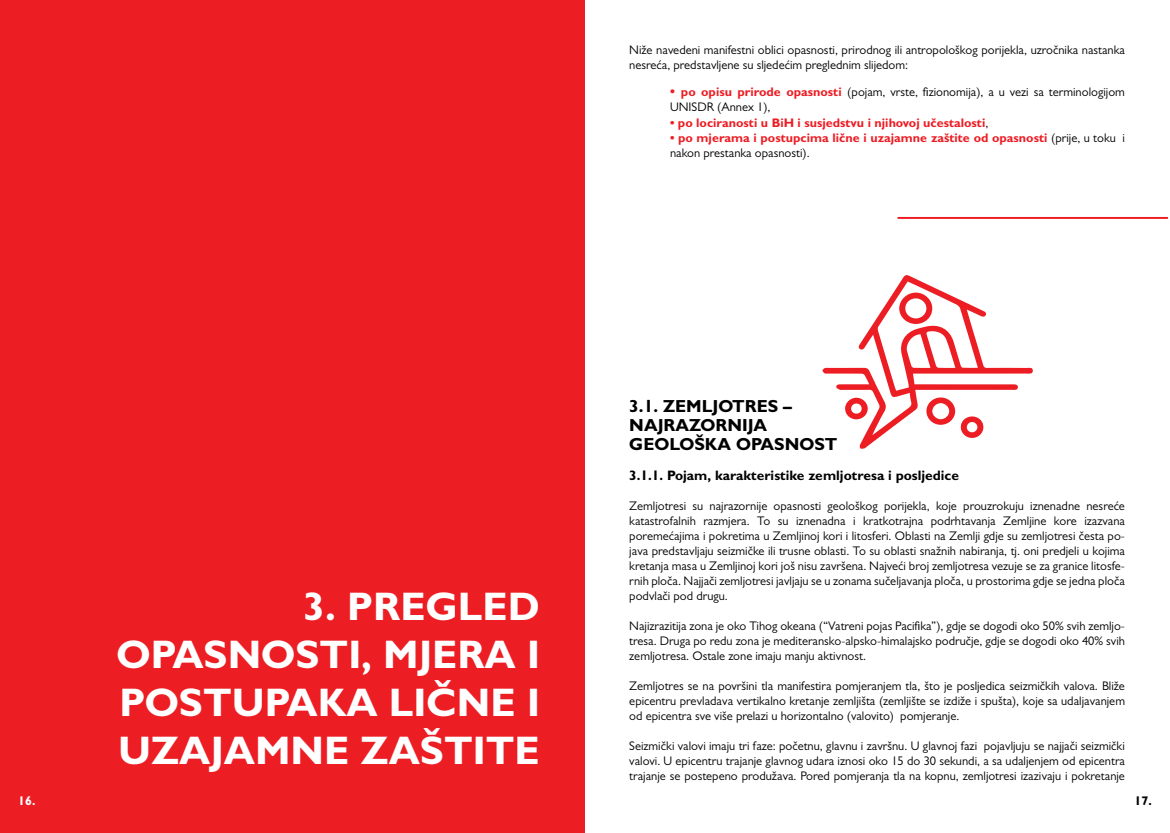
<style>
.page{position:relative;width:1170px;height:833px;background:#fff}
.page>*{position:absolute;margin:0;border:0;box-sizing:border-box;transform-origin:0 0}
.t1{font:700 40px/48px "Gill Sans MT Pro";color:#fff;text-align:justify}
.t2{font:700 17.5px/18.8px "Gill Sans MT Pro";color:#000}
.t3{font:700 13.75px "Gill Sans MT Pro";color:#000}
.t4{font:12.5px/15px "Gill Sans MT Pro";color:#000;text-align:justify}
.t5{font:700 12.5px/15px "Gill Sans MT Pro";color:#ed1d24}
.t6{font:700 12.5px "Gill Sans MT Pro";color:#fff}
.t7{font:700 12.5px "Gill Sans MT Pro";color:#000}
.s1{font-weight:700;font-size:13.75px;color:#ed1d24}
.s2{font-weight:700;color:#ed1d24}
.s3{font-weight:400;color:#000}
</style>
<div class="page">
<svg style="left:822px;top:275px;width:210px;height:174px"></svg>
<div style="left:0;top:0;width:585px;height:833px;background:#ed1d24"></div>
<div style="left:897px;top:217px;width:270px;height:2px;border:1px solid #ed1d24"></div>
<p class="t4" style="left:629px;top:42px;width:497px">Niže navedeni manifestni oblici opasnosti, prirodnog ili antropološkog porijekla, uzročnika nastanka nesreća, predstavljene su sljedećim preglednim slijedom:</p>
<p class="t4" style="left:670px;top:84px;width:456px"><span class="s1">•</span> <span class="s2">po opisu prirode opasnosti</span> (pojam, vrste, fizionomija), a u vezi sa terminologijom<br>UNISDR (Annex 1),</p>
<p class="t5" style="left:670px;top:115px;width:320px">• po lociranosti u BiH i susjedstvu i njihovoj učestalosti<span class="s3">,</span></p>
<p class="t5" style="left:670px;top:130px;width:456px">• po mjerama i postupcima lične i uzajamne zaštite od opasnosti <span class="s3">(prije, u toku i nakon prestanka opasnosti).</span></p>
<h1 class="t1" style="left:116px;top:582px;width:425px;text-indent:186px">3. PREGLED OPASNOSTI, MJERA I POSTUPAKA LIČNE I UZAJAMNE ZAŠTITE</h1>
<h2 class="t2" style="left:629px;top:397px;width:210px">3.1. ZEMLJOTRES –<br>NAJRAZORNIJA<br>GEOLOŠKA OPASNOST</h2>
<p class="t3" style="left:629px;top:467px;width:331px">3.1.1. Pojam, karakteristike zemljotresa i posljedice</p>
<p class="t4" style="left:629px;top:498px;width:497px">Zemljotresi su najrazornije opasnosti geološkog porijekla, koje prouzrokuju iznenadne nesreće katastrofalnih razmjera. To su iznenadna i kratkotrajna podrhtavanja Zemljine kore izazvana poremećajima i pokretima u Zemljinoj kori i litosferi. Oblasti na Zemlji gdje su zemljotresi česta po&shy;java predstavljaju seizmičke ili trusne oblasti. To su oblasti snažnih nabiranja, tj. oni predjeli u kojima kretanja masa u Zemljinoj kori još nisu završena. Najveći broj zemljotresa vezuje se za granice litosfe&shy;rnih ploča. Najjači zemljotresi javljaju se u zonama sučeljavanja ploča, u prostorima gdje se jedna ploča podvlači pod drugu.</p>
<p class="t4" style="left:629px;top:618px;width:497px">Najizrazitija zona je oko Tihog okeana (“Vatreni pojas Pacifika”), gdje se dogodi oko 50% svih zemljo&shy;tresa. Druga po redu zona je mediteransko-alpsko-himalajsko područje, gdje se dogodi oko 40% svih zemljotresa. Ostale zone imaju manju aktivnost.</p>
<p class="t4" style="left:629px;top:678px;width:497px">Zemljotres se na površini tla manifestira pomjeranjem tla, što je posljedica seizmičkih valova. Bliže epicentru prevladava vertikalno kretanje zemljišta (zemljište se izdiže i spušta), koje sa udaljavanjem od epicentra sve više prelazi u horizontalno (valovito) pomjeranje.</p>
<p class="t4" style="left:629px;top:738px;width:497px">Seizmički valovi imaju tri faze: početnu, glavnu i završnu. U glavnoj fazi pojavljuju se najjači seizmički valovi. U epicentru trajanje glavnog udara iznosi oko 15 do 30 sekundi, a sa udaljenjem od epicentra trajanje se postepeno produžava. Pored pomjeranja tla na kopnu, zemljotresi izazivaju i pokretanje</p>
<p class="t6" style="left:18px;top:793px;width:19px">16.</p>
<p class="t7" style="left:1134px;top:793px;width:19px">17.</p>
</div>
